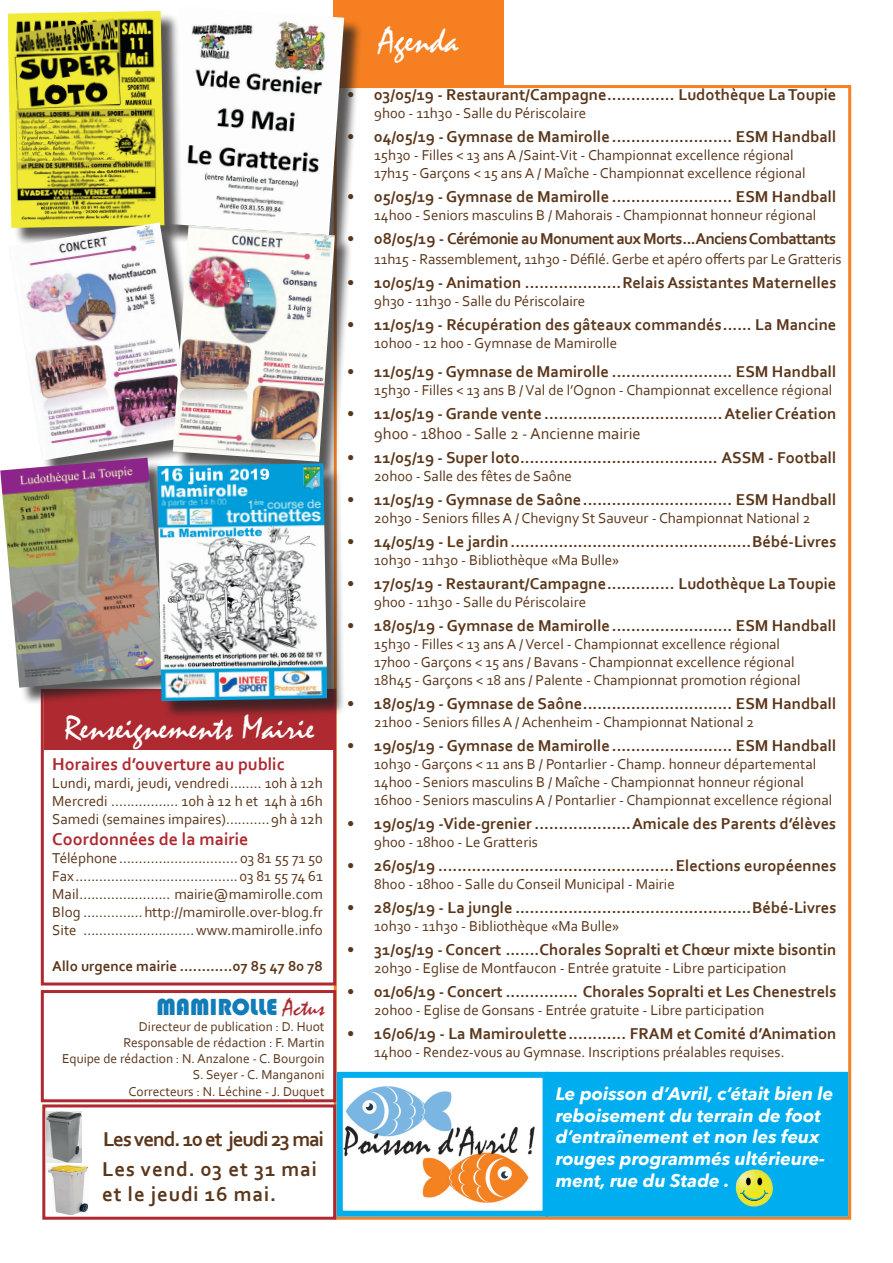
<style>
.page{position:relative;width:893px;height:1263px;background:#fff}
.page>*{position:absolute;margin:0;border:0;box-sizing:border-box;transform-origin:0 0}
.t1{font:36px "Mistral";color:#fff}
.t2{font:34.5px "Mistral";color:#fff}
.t3{font:24px "Bauhaus 93";color:#127cb8}
.t4{font:700 21px/29.4px "Corbel";letter-spacing:-.05em;color:#5b361a}
.t5{font:700 21px "Corbel";letter-spacing:.04em;color:#5b361a}
.t6{font:italic 700 18px/21.6px "Avenir Next";color:#fff}
.t7{font:700 18px "Corbel";color:#ae2a30}
.t8{font:700 16.5px "Corbel";color:#5b361a}
.t9{font:700 16.5px "Corbel";letter-spacing:-.04em;color:#5b361a}
.t10{font:16.5px "Corbel";color:#5b361a}
.t11{font:15px/18px "Corbel";color:#5b361a}
.t12{font:700 15px "Corbel";color:#5b361a}
.t13{font:13.5px/16.2px "Corbel";color:#5b361a;text-align:right}
.s1{font-family:"Mistral";color:#ae2a30}
</style>
<div class="page">
<div style="left:41px;top:689px;width:295px;height:296px;border:3px solid #ae2a30"></div>
<div style="left:44px;top:692px;width:290px;height:58px;background:#ae2a30"></div>
<div style="left:41px;top:990px;width:295px;height:112px;border:3px solid #ae2a30"></div>
<div style="left:334px;top:0;width:170px;height:85px;background:#f57f21"></div>
<div style="left:42px;top:1104px;width:294px;height:116px;border:3px solid #ae2a30"></div>
<img style="left:46px;top:1111px;width:35px;height:51px">
<img style="left:47px;top:1166px;width:42px;height:49px">
<div style="left:166px;top:9px;width:196px;height:245px;background:#231f20;opacity:.75"></div>
<img style="left:166px;top:6px;width:178px;height:222px">
<div style="left:10px;top:13px;width:173px;height:233px;background:#231f20;opacity:.75"></div>
<img style="left:8px;top:11px;width:156px;height:211px">
<img style="left:10px;top:222px;width:184px;height:237px">
<div style="left:175px;top:228px;width:178px;height:252px;background:#231f20;opacity:.75"></div>
<img style="left:173px;top:225px;width:162px;height:237px">
<img style="left:344px;top:1086px;width:191px;height:117px">
<div style="left:337px;top:1072px;width:212px;height:145px;border:6px solid #00aeef"></div>
<div style="left:549px;top:1075px;width:296px;height:139px;background:#00aeef"></div>
<div style="left:546px;top:1072px;width:302px;height:145px;border:6px solid #00aeef"></div>
<img style="left:735px;top:1169px;width:38px;height:37px">
<div style="left:3px;top:460px;width:181px;height:246px;background:#231f20;opacity:.75"></div>
<img style="left:0;top:458px;width:166px;height:230px">
<div style="left:160px;top:466px;width:186px;height:254px;background:#231f20;opacity:.75"></div>
<img style="left:157px;top:463px;width:170px;height:238px">
<h2 class="t2" style="left:64px;top:709px;width:251px">Renseignements Mairie</h2>
<p class="t7" style="left:52px;top:753px;width:234px">Horaires d’ouverture au public</p>
<p class="t11" style="left:52px;top:773px;width:272px;text-align:justify">Lundi, mardi, jeudi, vendredi........ 10h à 12h Mercredi ................. 10h à 12 h et 14h à 16h Samedi (semaines impaires)...........9h à 12h</p>
<p class="t7" style="left:52px;top:828px;width:198px">Coordonnées de la mairie</p>
<p class="t11" style="left:52px;top:849px;width:272px;text-align:justify">Téléphone.............................. 03 81 55 71 50<br>Fax.........................................03 81 55 74 61<br>Mail....................... mairie@mamirolle.com Blog ...............http://mamirolle.over-blog.fr Site ............................www.mamirolle.info</p>
<p class="t12" style="left:52px;top:957px;width:272px">Allo urgence mairie ............07 85 47 80 78</p>
<h3 class="t3" style="left:156px;top:993px;width:170px">MAMIROLLE <span class="s1">Actus</span></h3>
<p class="t13" style="left:62px;top:1018px;width:264px">Directeur de publication : D. Huot<br>Responsable de rédaction : F. Martin<br>Equipe de rédaction : N. Anzalone - C. Bourgoin S. Seyer - C. Manganoni<br>Correcteurs : N. Léchine - J. Duquet</p>
<h3 class="t4" style="left:102px;top:1124px;width:223px">Les vend. 10 et jeudi 23 mai<br>Les vend. 03 et 31 mai</h3>
<h3 class="t5" style="left:102px;top:1181px;width:175px">et le jeudi 16 mai.</h3>
<h1 class="t1" style="left:379px;top:21px;width:81px">Agenda</h1>
<p class="t8" style="left:347px;top:85px;width:491px">• 03/05/19 - Restaurant/Campagne.............. Ludothèque La Toupie</p>
<p class="t11" style="left:374px;top:104px;width:213px">9h00 - 11h30 - Salle du Périscolaire</p>
<p class="t8" style="left:347px;top:127px;width:490px">• 04/05/19 - Gymnase de Mamirolle......................... ESM Handball</p>
<p class="t11" style="left:374px;top:146px;width:433px">15h30 - Filles &lt; 13 ans A /Saint-Vit - Championnat excellence régional<br>17h15 - Garçons &lt; 15 ans A / Maîche - Championnat excellence régional</p>
<p class="t8" style="left:347px;top:187px;width:490px">• 05/05/19 - Gymnase de Mamirolle ......................... ESM Handball</p>
<p class="t11" style="left:374px;top:206px;width:443px">14h00 - Seniors masculins B / Mahorais - Championnat honneur régional</p>
<p class="t9" style="left:347px;top:229px;width:491px">• 08/05/19 - Cérémonie au Monument aux Morts...Anciens Combattants</p>
<p class="t11" style="left:374px;top:250px;width:469px">11h15 - Rassemblement, 11h30 - Défilé. Gerbe et apéro offerts par Le Gratteris</p>
<p class="t8" style="left:347px;top:273px;width:491px">• 10/05/19 - Animation ....................Relais Assistantes Maternelles</p>
<p class="t11" style="left:374px;top:292px;width:213px">9h30 - 11h30 - Salle du Périscolaire</p>
<p class="t8" style="left:347px;top:315px;width:491px">• 11/05/19 - Récupération des gâteaux commandés...... La Mancine</p>
<p class="t11" style="left:374px;top:334px;width:244px">10h00 - 12 h00 - Gymnase de Mamirolle</p>
<p class="t8" style="left:347px;top:361px;width:490px">• 11/05/19 - Gymnase de Mamirolle ......................... ESM Handball</p>
<p class="t11" style="left:374px;top:380px;width:459px">15h30 - Filles &lt; 13 ans B / Val de l’Ognon - Championnat excellence régional</p>
<p class="t8" style="left:347px;top:403px;width:491px">• 11/05/19 - Grande vente .....................................Atelier Création</p>
<p class="t10" style="left:374px;top:423px;width:268px">9h00 - 18h00 - Salle 2 - Ancienne mairie</p>
<p class="t8" style="left:347px;top:447px;width:490px">• 11/05/19 - Super loto......................................... ASSM - Football</p>
<p class="t11" style="left:374px;top:466px;width:199px">20h00 - Salle des fêtes de Saône</p>
<p class="t8" style="left:347px;top:489px;width:490px">• 11/05/19 - Gymnase de Saône............................... ESM Handball</p>
<p class="t11" style="left:374px;top:508px;width:438px">20h30 - Seniors filles A / Chevigny St Sauveur - Championnat National 2</p>
<p class="t8" style="left:347px;top:531px;width:491px">• 14/05/19 - Le jardin..................................................Bébé-Livres</p>
<p class="t11" style="left:374px;top:550px;width:247px">10h30 - 11h30 - Bibliothèque «Ma Bulle»</p>
<p class="t8" style="left:347px;top:573px;width:491px">• 17/05/19 - Restaurant/Campagne.............. Ludothèque La Toupie</p>
<p class="t11" style="left:374px;top:592px;width:213px">9h00 - 11h30 - Salle du Périscolaire</p>
<p class="t8" style="left:347px;top:615px;width:490px">• 18/05/19 - Gymnase de Mamirolle......................... ESM Handball</p>
<p class="t11" style="left:374px;top:634px;width:428px">15h30 - Filles &lt; 13 ans A / Vercel - Championnat excellence régional<br>17h00 - Garçons &lt; 15 ans / Bavans - Championnat excellence régional<br>18h45 - Garçons &lt; 18 ans / Palente - Championnat promotion régional</p>
<p class="t8" style="left:347px;top:693px;width:490px">• 18/05/19 - Gymnase de Saône............................... ESM Handball</p>
<p class="t11" style="left:374px;top:712px;width:381px">21h00 - Seniors filles A / Achenheim - Championnat National 2</p>
<p class="t8" style="left:347px;top:735px;width:490px">• 19/05/19 - Gymnase de Mamirolle......................... ESM Handball</p>
<p class="t11" style="left:374px;top:755px;width:459px">10h30 - Garçons &lt; 11 ans B / Pontarlier - Champ. honneur départemental<br>14h00 - Seniors masculins B / Maîche - Championnat honneur régional<br>16h00 - Seniors masculins A / Pontarlier - Championnat excellence régional</p>
<p class="t8" style="left:347px;top:813px;width:490px">• 19/05/19 -Vide-grenier ....................Amicale des Parents d’élèves</p>
<p class="t11" style="left:374px;top:833px;width:165px">9h00 - 18h00 - Le Gratteris</p>
<p class="t8" style="left:347px;top:855px;width:491px">• 26/05/19 .................................................Elections européennes</p>
<p class="t11" style="left:374px;top:875px;width:302px">8h00 - 18h00 - Salle du Conseil Municipal - Mairie</p>
<p class="t8" style="left:347px;top:897px;width:491px">• 28/05/19 - La jungle .................................................Bébé-Livres</p>
<p class="t11" style="left:374px;top:917px;width:247px">10h30 - 11h30 - Bibliothèque «Ma Bulle»</p>
<p class="t8" style="left:347px;top:939px;width:491px">• 31/05/19 - Concert .......Chorales Sopralti et Chœur mixte bisontin</p>
<p class="t11" style="left:374px;top:959px;width:414px">20h30 - Eglise de Montfaucon - Entrée gratuite - Libre participation</p>
<p class="t8" style="left:347px;top:981px;width:491px">• 01/06/19 - Concert ............... Chorales Sopralti et Les Chenestrels</p>
<p class="t11" style="left:374px;top:1001px;width:391px">20h00 - Eglise de Gonsans - Entrée gratuite - Libre participation</p>
<p class="t8" style="left:347px;top:1023px;width:491px">• 16/06/19 - La Mamiroulette............ FRAM et Comité d’Animation</p>
<p class="t11" style="left:374px;top:1043px;width:412px">14h00 - Rendez-vous au Gymnase. Inscriptions préalables requises.</p>
<p class="t6" style="left:556px;top:1083px;width:279px">Le poisson d’Avril, c’était bien le reboisement du terrain de foot d’entraînement et non les feux rouges programmés ultérieure&shy;ment, rue du Stade .</p>
</div>
